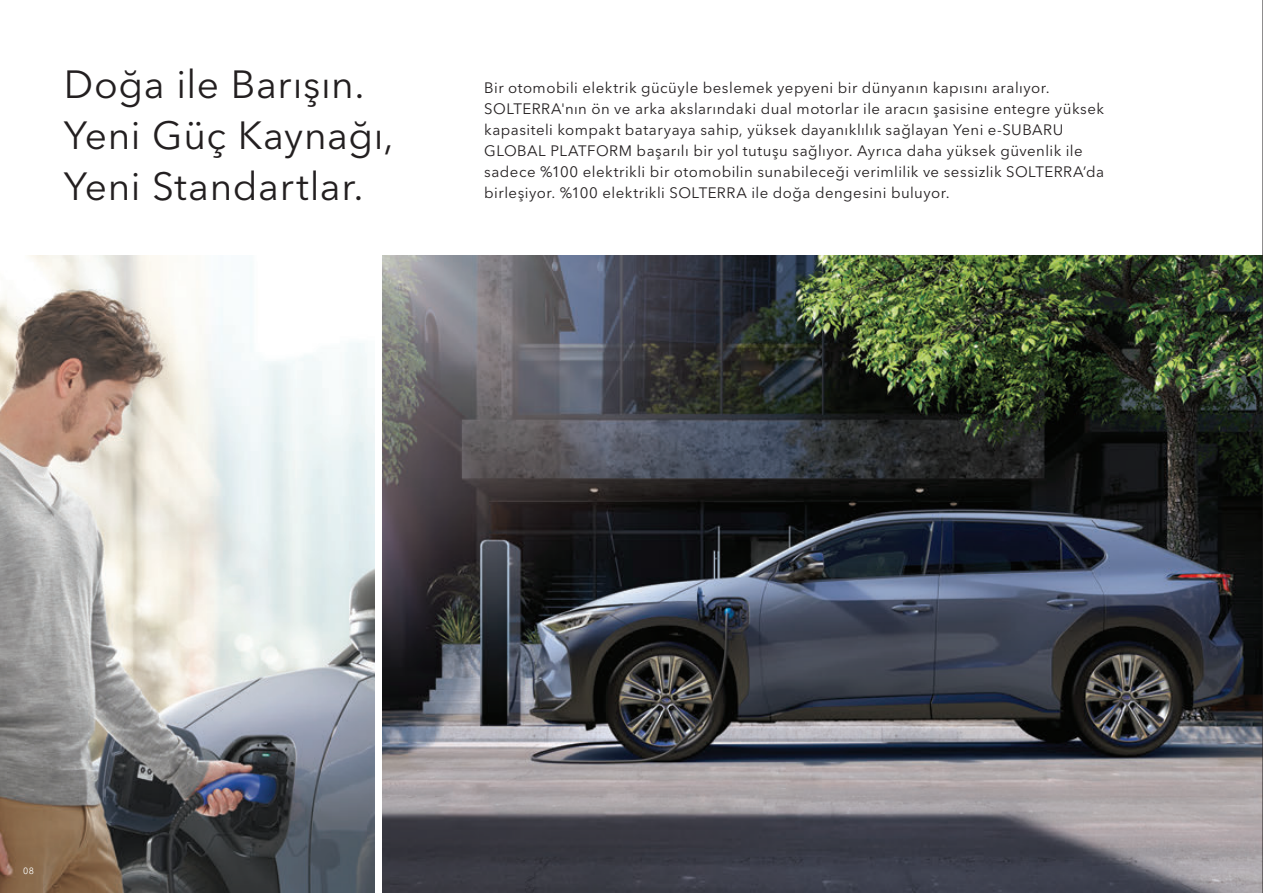
<style>
.page{position:relative;width:1263px;height:893px;background:#fff}
.page>*{position:absolute;margin:0;border:0;box-sizing:border-box;transform-origin:0 0}
.t1{font:39px/51px "Avenir Next LT Pro";letter-spacing:.015em;color:#231f20}
.t2{font:15px/21px "Avenir Next LT Pro";letter-spacing:.03em;color:#231f20}
.t3{font:9px "Avenir Next LT Pro";color:#fff}
</style>
<div class="page">
<img style="left:383px;top:255px;width:879px;height:638px">
<img style="left:0;top:255px;width:374px;height:638px">
<hr style="left:1262px;top:0;width:1px;height:893px;background:#231f20">
<h1 class="t1" style="left:64px;top:58px;width:331px">Doğa ile Barışın.<br>Yeni Güç Kaynağı,<br>Yeni Standartlar.</h1>
<p class="t2" style="left:484px;top:77px;width:621px">Bir otomobili elektrik gücüyle beslemek yepyeni bir dünyanın kapısını aralıyor.<br>SOLTERRA'nın ön ve arka akslarındaki dual motorlar ile aracın şasisine entegre yüksek kapasiteli kompakt bataryaya sahip, yüksek dayanıklılık sağlayan Yeni e-SUBARU GLOBAL PLATFORM başarılı bir yol tutuşu sağlıyor. Ayrıca daha yüksek güvenlik ile sadece %100 elektrikli bir otomobilin sunabileceği verimlilik ve sessizlik SOLTERRA’da birleşiyor. %100 elektrikli SOLTERRA ile doğa dengesini buluyor.</p>
<p class="t3" style="left:23px;top:865px;width:12px">08</p>
</div>
